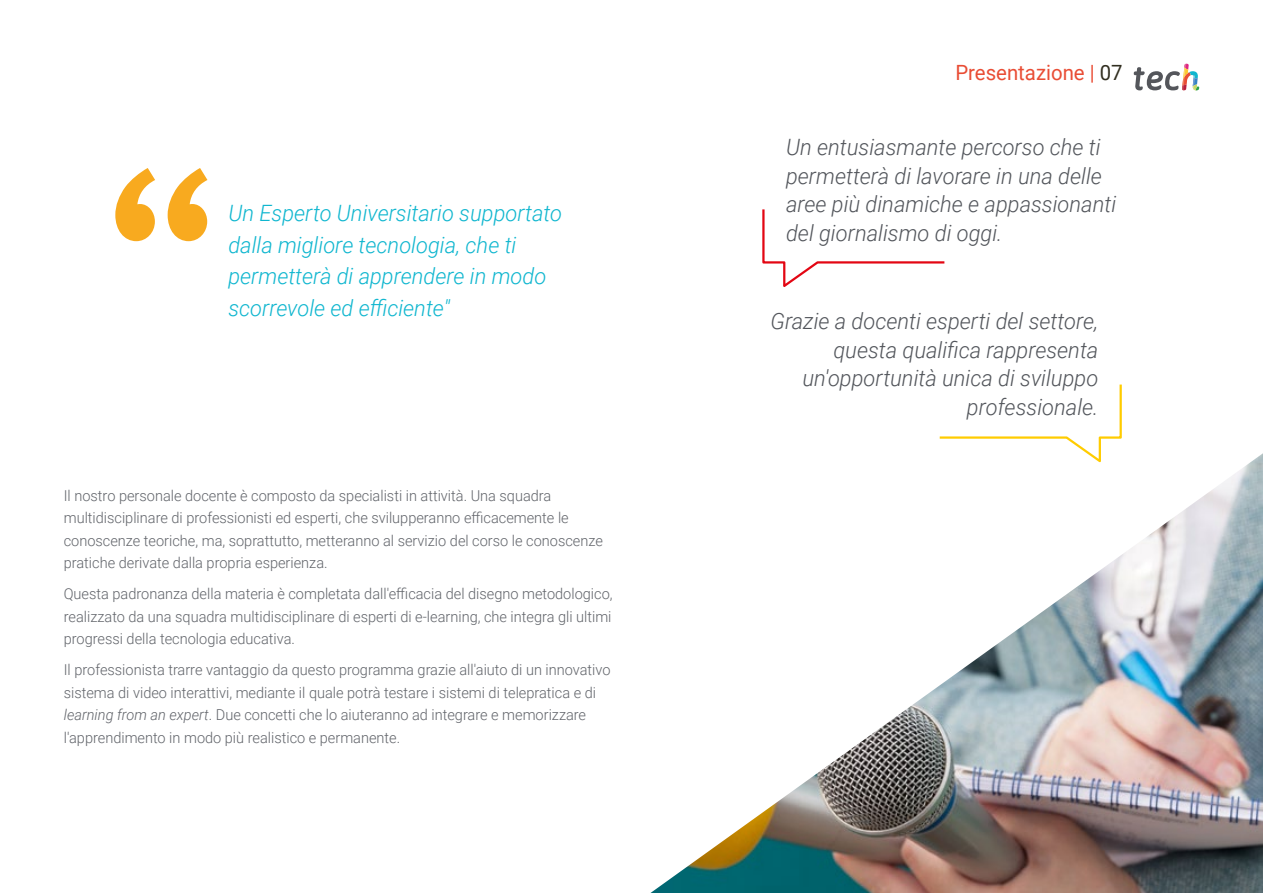
<style>
.page{position:relative;width:1263px;height:893px;background:#fff}
.page>*{position:absolute;margin:0;border:0;box-sizing:border-box;transform-origin:0 0}
.t1{font:italic 300 22.5px/28.5px "Roboto";color:#52555b}
.t2{font:italic 300 22.5px/31.5px "Roboto";color:#0fb6cf}
.t3{font:21px "Roboto";color:#e94d35}
.t4{font:300 15px/22.5px "Roboto";color:#61646a}
.s1{font-style:italic}
.s2{color:#312e20}
</style>
<div class="page">
<img style="left:650px;top:453px;width:613px;height:440px">
<svg style="left:762px;top:209px;width:183px;height:78px"></svg>
<svg style="left:937px;top:384px;width:186px;height:81px"></svg>
<svg style="left:1134px;top:64px;width:65px;height:27px"></svg>
<svg style="left:115px;top:168px;width:92px;height:73px"></svg>
<h1 class="t2" style="left:228px;top:197px;width:335px">Un Esperto Universitario supportato dalla migliore tecnologia, che ti permetterà di apprendere in modo scorrevole ed efficiente"</h1>
<p class="t4" style="left:64px;top:484px;width:541px">Il nostro personale docente è composto da specialisti in attività. Una squadra multidisciplinare di professionisti ed esperti, che svilupperanno efficacemente le conoscenze teoriche, ma, soprattutto, metteranno al servizio del corso le conoscenze pratiche derivate dalla propria esperienza.</p>
<p class="t4" style="left:64px;top:582px;width:550px;text-align:justify">Questa padronanza della materia è completata dall'efficacia del disegno metodologico, realizzato da una squadra multidisciplinare di esperti di e-learning, che integra gli ultimi progressi della tecnologia educativa.</p>
<p class="t4" style="left:64px;top:658px;width:548px">Il professionista trarre vantaggio da questo programma grazie all'aiuto di un innovativo sistema di video interattivi, mediante il quale potrà testare i sistemi di telepratica e di <span class="s1">learning from an expert</span>. Due concetti che lo aiuteranno ad integrare e memorizzare l'apprendimento in modo più realistico e permanente.</p>
<h2 class="t3" style="left:955px;top:57px;width:169px">Presentazione | <span class="s2">07</span></h2>
<h1 class="t1" style="left:786px;top:132px;width:332px">Un entusiasmante percorso che ti permetterà di lavorare in una delle aree più dinamiche e appassionanti del giornalismo di oggi.</h1>
<h1 class="t1" style="left:770px;top:306px;width:329px;text-align:right">Grazie a docenti esperti del settore, questa qualifica rappresenta un'opportunità unica di sviluppo professionale.</h1>
</div>
